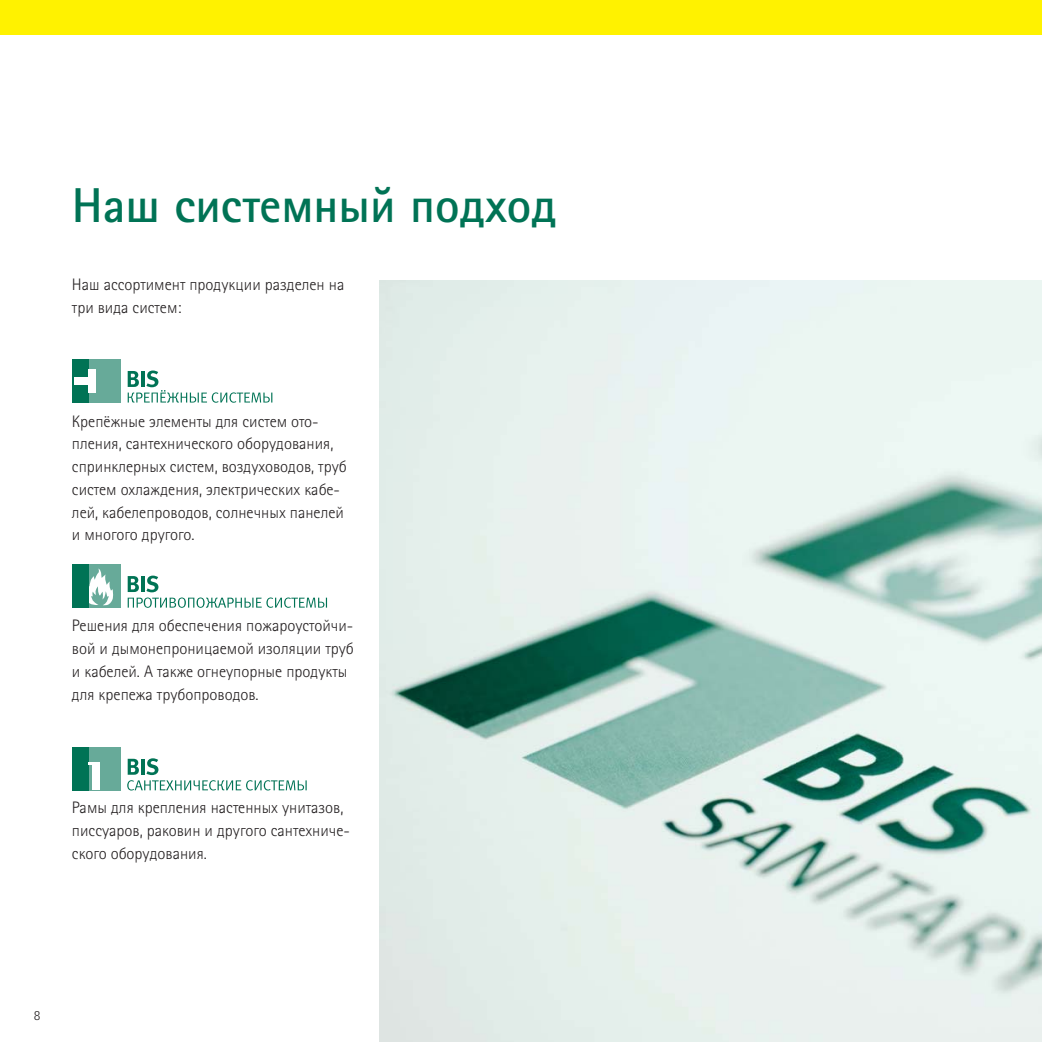
<style>
.page{position:relative;width:1042px;height:1042px;background:#fff}
.page>*{position:absolute;margin:0;border:0;box-sizing:border-box;transform-origin:0 0}
.t1{font:700 49px "Rotis Sans Serif Pro Cyr";color:#007355}
.t2{font:300 16.62px/22.8px "Rotis Sans Serif Pro Cyr";color:#231f20}
.t3{font:300 14px "Rotis Sans Serif Std";color:#231f20}
</style>
<div class="page">
<img style="left:379px;top:280px;width:663px;height:762px">
<div style="left:0;top:0;width:1042px;height:35px;background:#fff200"></div>
<div style="left:88px;top:359px;width:33px;height:43px;background:#67aa99"></div>
<div style="left:72px;top:359px;width:16px;height:43px;background:#007355"></div>
<div style="left:88px;top:369px;width:8px;height:24px;background:#fff"></div>
<div style="left:74px;top:377px;width:14px;height:7px;background:#fff"></div>
<svg style="left:128px;top:370px;width:144px;height:33px"></svg>
<svg style="left:128px;top:575px;width:199px;height:33px"></svg>
<div style="left:88px;top:564px;width:33px;height:43px;background:#67aa99"></div>
<svg style="left:88px;top:568px;width:26px;height:39px"></svg>
<div style="left:72px;top:564px;width:16px;height:43px;background:#007355"></div>
<svg style="left:127px;top:758px;width:180px;height:32px"></svg>
<div style="left:88px;top:747px;width:33px;height:43px;background:#67aa99"></div>
<div style="left:93px;top:762px;width:7px;height:28px;background:#fff"></div>
<div style="left:72px;top:747px;width:16px;height:43px;background:#007355"></div>
<h1 class="t1" style="left:72px;top:187px;width:486px">Наш системный подход</h1>
<p class="t2" style="left:72px;top:275px;width:274px">Наш ассортимент продукции разделен на три вида систем:</p>
<p class="t2" style="left:72px;top:411px;width:276px">Крепёжные элементы для систем ото&shy;пления, сантехнического оборудования, спринклерных систем, воздуховодов, труб систем охлаждения, электрических кабе&shy;лей, кабелепроводов, солнечных панелей и многого другого.</p>
<p class="t2" style="left:72px;top:616px;width:283px">Решения для обеспечения пожароустойчи&shy;вой и дымонепроницаемой изоляции труб и кабелей. А также огнеупорные продукты для крепежа трубопроводов.</p>
<p class="t2" style="left:72px;top:798px;width:279px">Рамы для крепления настенных унитазов, писсуаров, раковин и другого сантехниче&shy;ского оборудования.</p>
<p class="t3" style="left:34px;top:1009px;width:8px">8</p>
</div>
